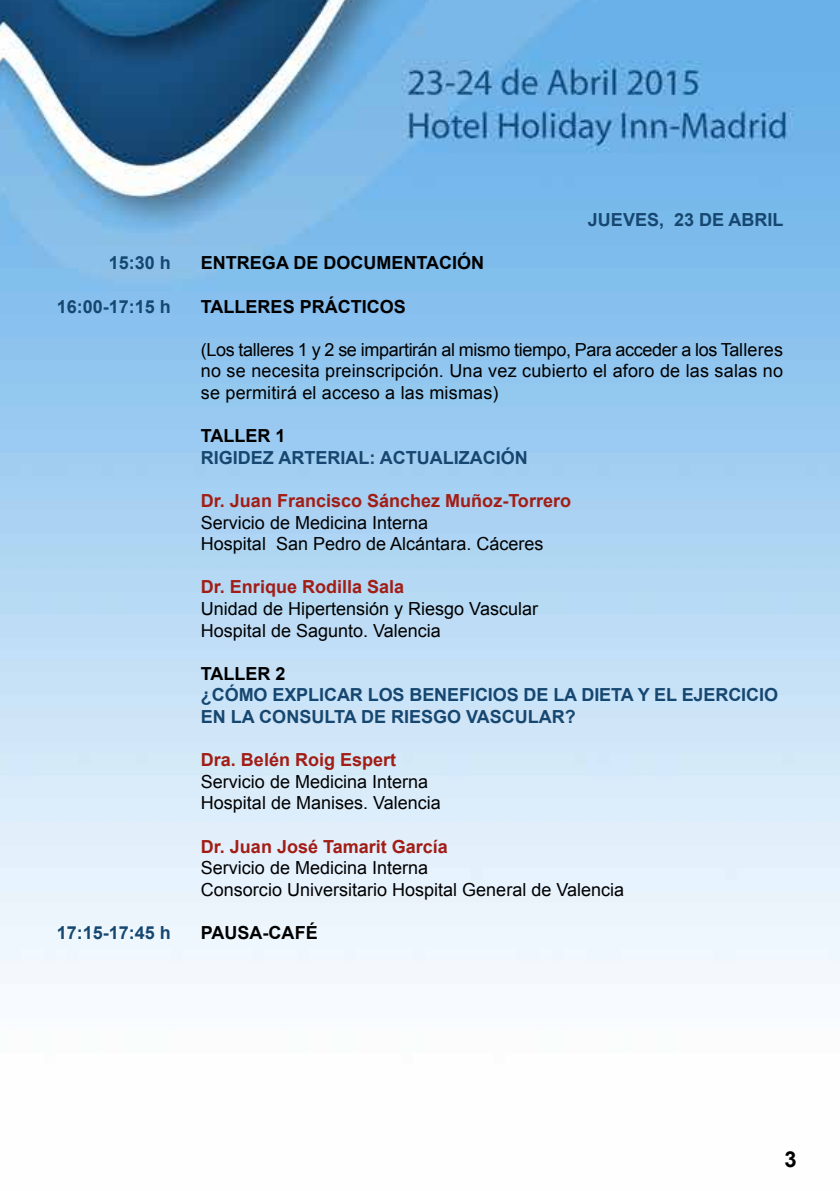
<style>
.page{position:relative;width:840px;height:1191px;background:#fff}
.page>*{position:absolute;margin:0;border:0;box-sizing:border-box;transform-origin:0 0}
.t1{font:18px/21.6px "Arial";color:#000}
.t2{font:700 18px/21.6px "Arial";color:#164770}
.t3{font:700 18px "Arial";color:#a11d16}
.t4{font:700 18px "Arial";color:#000}
.t5{font:700 16px "Arial";color:#0f185d}
.s1{font-size:22px;color:#000}
</style>
<div class="page">
<img style="left:0;top:0;width:839px;height:983px">
<p class="t2" style="left:587px;top:209px;width:197px">JUEVES, 23 DE ABRIL</p>
<p class="t2" style="left:109px;top:253px;width:64px">15:30 h</p>
<p class="t4" style="left:201px;top:251px;width:284px">ENTREGA DE DOCUMENTACIÓN</p>
<p class="t2" style="left:57px;top:296px;width:116px">16:00-17:15 h</p>
<p class="t4" style="left:201px;top:294px;width:206px">TALLERES PRÁCTICOS</p>
<p class="t1" style="left:201px;top:339px;width:583px;text-align:justify">(Los talleres 1 y 2 se impartirán al mismo tiempo, Para acceder a los Talleres no se necesita preinscripción. Una vez cubierto el aforo de las salas no se permitirá el acceso a las mismas)</p>
<p class="t4" style="left:201px;top:424px;width:86px">TALLER 1</p>
<p class="t2" style="left:201px;top:447px;width:328px">RIGIDEZ ARTERIAL: ACTUALIZACIÓN</p>
<p class="t3" style="left:201px;top:489px;width:371px">Dr. Juan Francisco Sánchez Muñoz-Torrero</p>
<p class="t1" style="left:201px;top:511px;width:344px">Servicio de Medicina Interna<br>Hospital San Pedro de Alcántara. Cáceres</p>
<p class="t3" style="left:201px;top:575px;width:205px">Dr. Enrique Rodilla Sala</p>
<p class="t1" style="left:201px;top:598px;width:338px">Unidad de Hipertensión y Riesgo Vascular<br>Hospital de Sagunto. Valencia</p>
<p class="t4" style="left:201px;top:661px;width:86px">TALLER 2</p>
<p class="t2" style="left:201px;top:685px;width:578px">¿CÓMO EXPLICAR LOS BENEFICIOS DE LA DIETA Y EL EJERCICIO<br>EN LA CONSULTA DE RIESGO VASCULAR?</p>
<p class="t3" style="left:201px;top:748px;width:197px">Dra. Belén Roig Espert</p>
<p class="t1" style="left:201px;top:771px;width:241px">Servicio de Medicina Interna<br>Hospital de Manises. Valencia</p>
<p class="t3" style="left:201px;top:834px;width:248px">Dr. Juan José Tamarit García</p>
<p class="t1" style="left:201px;top:857px;width:424px">Servicio de Medicina Interna<br>Consorcio Universitario Hospital General de Valencia</p>
<p class="t2" style="left:57px;top:922px;width:116px">17:15-17:45 h</p>
<p class="t4" style="left:201px;top:921px;width:118px">PAUSA-CAFÉ</p>
<p class="t5" style="left:775px;top:1142px;width:23px">3<span class="s1">3</span></p>
</div>
